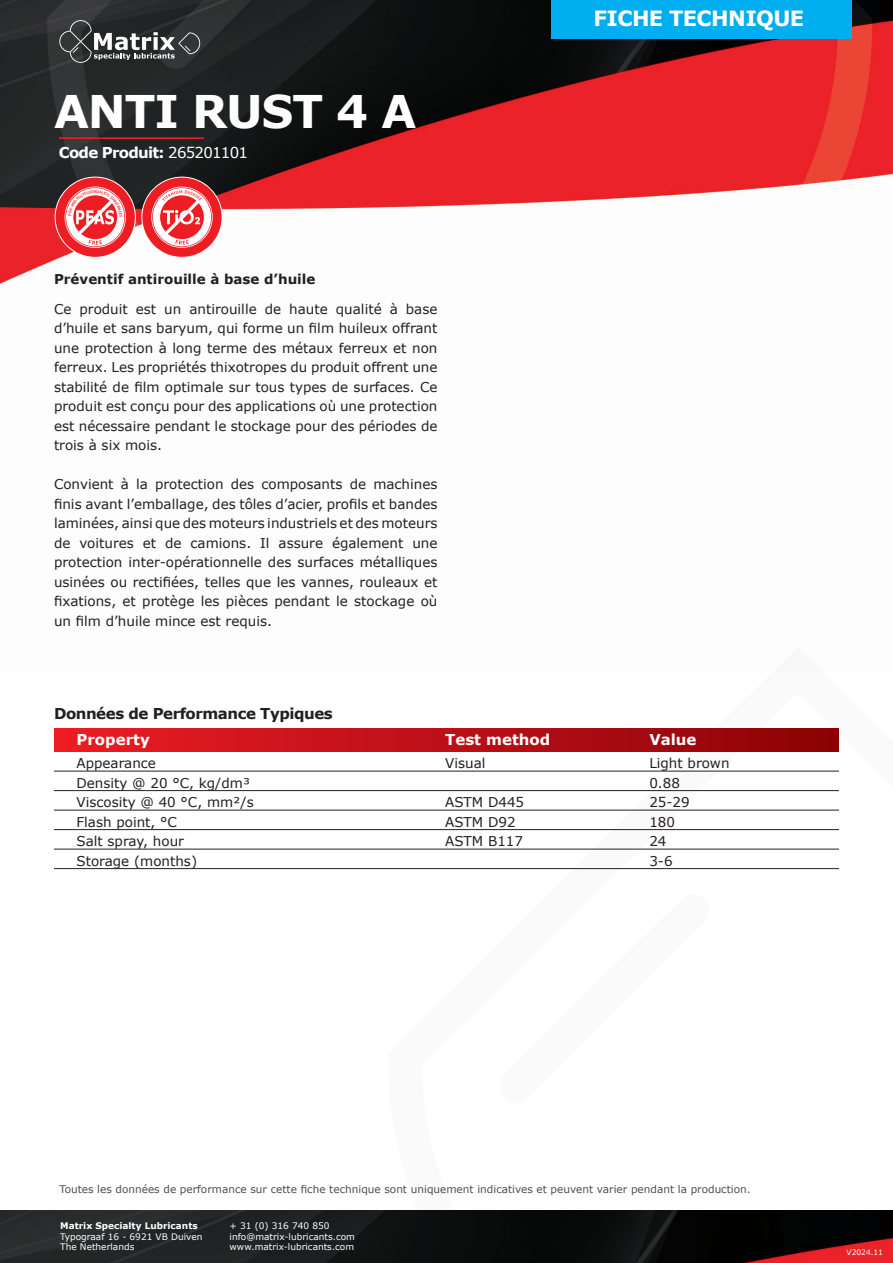
<style>
.page{position:relative;width:893px;height:1263px;background:#fff}
.page>*{position:absolute;margin:0;border:0;box-sizing:border-box;transform-origin:0 0}
.t1{font:700 45px "Verdana";letter-spacing:-.025em;color:#fff}
.t2{font:700 21px "Verdana";letter-spacing:-.03em;color:#fff}
.t3{font:700 15px "Verdana";letter-spacing:-.03em;color:#231f20}
.t4{font:700 15px "Verdana";color:#fff}
.t5{font:700 15px "Verdana";letter-spacing:-.05em;color:#fff}
.t6{font:13.5px/19.5px "Verdana";color:#231f20;text-align:justify}
.t7{font:700 13.5px "Verdana";color:#231f20}
.t8{font:10.5px "Verdana";color:#231f20}
.t9{font:9px/10.5px "Verdana";color:#fff}
.t10{font:700 9px "Verdana";color:#fff}
.t11{font:7.5px "Verdana";color:#fff}
.s1{font-weight:400}
</style>
<div class="page">
<img style="left:0;top:0;width:893px;height:284px">
<svg style="left:388px;top:728px;width:505px;height:483px"></svg>
<div style="left:551px;top:0;width:301px;height:38px;background:#00aeef"></div>
<svg style="left:59px;top:20px;width:141px;height:43px;background:#505152"></svg>
<img style="left:0;top:1211px;width:893px;height:52px">
<div style="left:54px;top:729px;width:785px;height:23px;background:linear-gradient(to right,#ec1d26,#8a0207)"></div>
<hr style="left:54px;top:771px;width:785px;height:1px;background:#231f20">
<hr style="left:54px;top:790px;width:785px;height:1px;background:#231f20">
<hr style="left:54px;top:810px;width:785px;height:1px;background:#231f20">
<hr style="left:54px;top:829px;width:785px;height:1px;background:#231f20">
<hr style="left:54px;top:849px;width:785px;height:1px;background:#231f20">
<hr style="left:54px;top:868px;width:785px;height:1px;background:#231f20">
<hr style="left:59px;top:137px;width:145px;height:2px;background:#ee1d23">
<svg style="left:55px;top:177px;width:168px;height:81px"></svg>
<h1 class="t1" style="left:54px;top:83px;width:364px">ANTI RUST 4 A</h1>
<p class="t5" style="left:59px;top:143px;width:191px">Code Produit: <span class="s1">265201101</span></p>
<p class="t7" style="left:54px;top:270px;width:263px">Préventif antirouille à base d’huile</p>
<p class="t6" style="left:54px;top:299px;width:385px">Ce produit est un antirouille de haute qualité à base d’huile et sans baryum, qui forme un film huileux offrant une protection à long terme des métaux ferreux et non ferreux. Les propriétés thixotropes du produit offrent une stabilité de film optimale sur tous types de surfaces. Ce produit est conçu pour des applications où une protection est nécessaire pendant le stockage pour des périodes de trois à six mois.</p>
<p class="t6" style="left:54px;top:475px;width:385px">Convient à la protection des composants de machines finis avant l’emballage, des tôles d’acier, profils et bandes laminées, ainsi que des moteurs industriels et des moteurs de voitures et de camions. Il assure également une protection inter-opérationnelle des surfaces métalliques usinées ou rectifiées, telles que les vannes, rouleaux et fixations, et protège les pièces pendant le stockage où un film d’huile mince est requis.</p>
<h2 class="t2" style="left:594px;top:5px;width:212px">FICHE TECHNIQUE</h2>
<p class="t3" style="left:54px;top:704px;width:280px">Données de Performance Typiques</p>
<p class="t4" style="left:76px;top:729px;width:75px">Property</p>
<p class="t4" style="left:445px;top:729px;width:107px">Test method</p>
<p class="t4" style="left:649px;top:729px;width:49px">Value</p>
<p class="t6" style="left:76px;top:754px;width:81px">Appearance</p>
<p class="t6" style="left:445px;top:754px;width:42px">Visual</p>
<p class="t6" style="left:649px;top:754px;width:82px">Light brown</p>
<p class="t6" style="left:76px;top:773px;width:175px">Density @ 20 °C, kg/dm³</p>
<p class="t6" style="left:649px;top:773px;width:32px">0.88</p>
<p class="t6" style="left:76px;top:793px;width:179px">Viscosity @ 40 °C, mm²/s</p>
<p class="t6" style="left:445px;top:793px;width:81px">ASTM D445</p>
<p class="t6" style="left:649px;top:793px;width:42px">25-29</p>
<p class="t6" style="left:76px;top:812px;width:102px">Flash point, °C</p>
<p class="t6" style="left:445px;top:812px;width:72px">ASTM D92</p>
<p class="t6" style="left:649px;top:812px;width:27px">180</p>
<p class="t6" style="left:76px;top:832px;width:109px">Salt spray, hour</p>
<p class="t6" style="left:445px;top:832px;width:79px">ASTM B117</p>
<p class="t6" style="left:649px;top:832px;width:19px">24</p>
<p class="t6" style="left:76px;top:851px;width:122px">Storage (months)</p>
<p class="t6" style="left:649px;top:851px;width:25px">3-6</p>
<p class="t8" style="left:59px;top:1183px;width:693px">Toutes les données de performance sur cette fiche technique sont uniquement indicatives et peuvent varier pendant la production.</p>
<p class="t10" style="left:60px;top:1220px;width:139px">Matrix Specialty Lubricants</p>
<p class="t9" style="left:60px;top:1231px;width:144px">Typograaf 16 - 6921 VB Duiven<br>The Netherlands</p>
<p class="t9" style="left:230px;top:1221px;width:127px">+ 31 (0) 316 740 850 info@matrix-lubricants.com www.matrix-lubricants.com</p>
<p class="t11" style="left:847px;top:1247px;width:38px">V2024.11</p>
</div>
